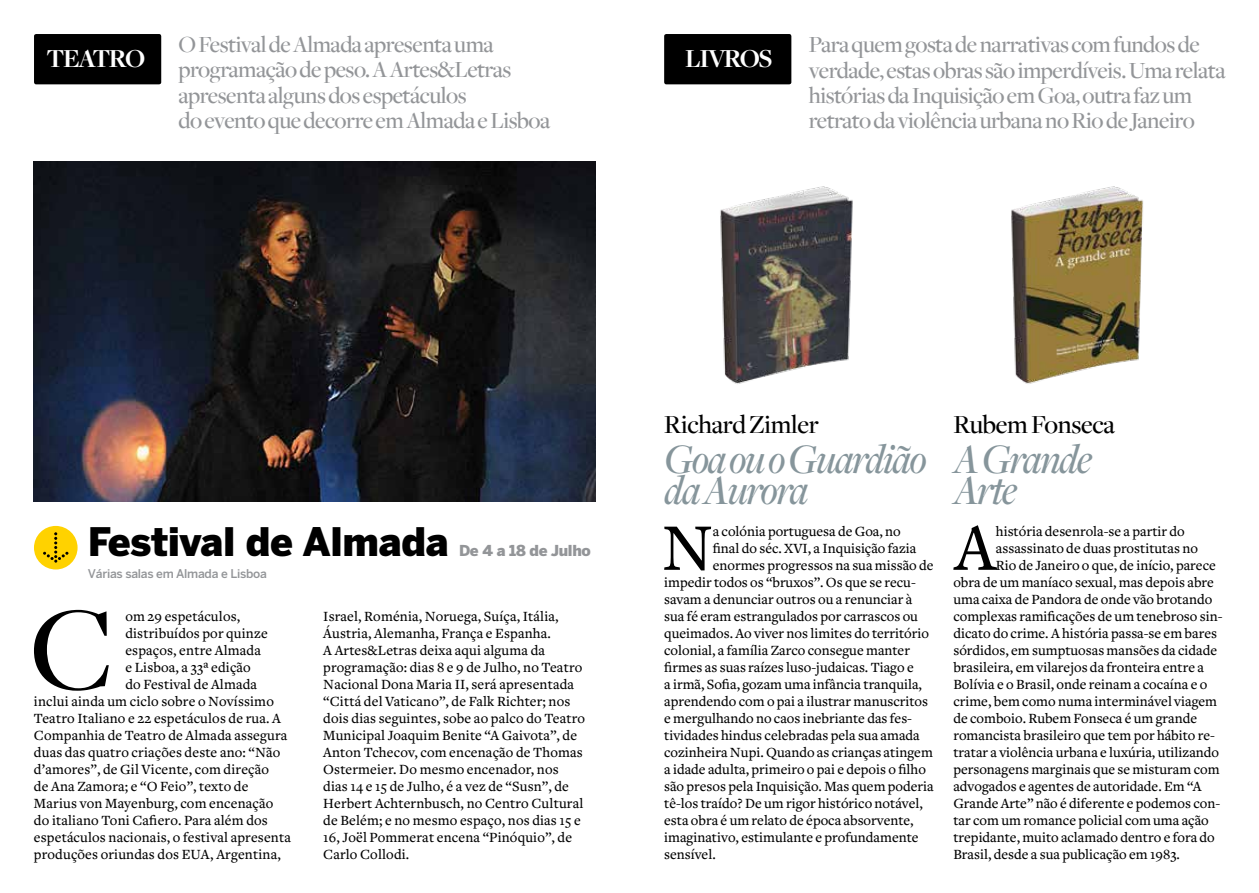
<style>
.page{position:relative;width:1259px;height:893px;background:#fff}
.page>*{position:absolute;margin:0;border:0;box-sizing:border-box;transform-origin:0 0}
.t1{font:500 123.45px "Freight Disp";color:#000}
.t2{font:500 69px "Freight Text";color:#000}
.t3{font:italic 500 43.5px/31.5px "Freight Disp";letter-spacing:-.04em;color:#86959b}
.t4{font:900 39px "Benton Sans";letter-spacing:-.01em;color:#000}
.t5{font:500 27px "Freight Disp";letter-spacing:-.01em;color:#000}
.t6{font:700 27px "Freight Disp";letter-spacing:-.055em;color:#fff}
.t7{font:500 24px/25.5px "Freight Disp";letter-spacing:-.02em;color:#939598}
.t8{font:900 15px "Benton Sans";letter-spacing:-.02em;color:#939598}
.t9{font:500 14.7px/17px "Freight Text";color:#000}
.t10{font:500 12px "Benton Sans";letter-spacing:-.02em;color:#939598}
</style>
<div class="page">
<img style="left:720px;top:186px;width:133px;height:198px">
<img style="left:1011px;top:186px;width:132px;height:198px">
<div style="left:664px;top:34px;width:127px;height:50px;background:#000;border-radius:2px"></div>
<div style="left:34px;top:34px;width:127px;height:50px;background:#000;border-radius:2px"></div>
<img style="left:34px;top:162px;width:561px;height:340px">
<div style="left:34px;top:526px;width:44px;height:43px;background:#ffd200;border-radius:50%"></div>
<svg style="left:43px;top:532px;width:25px;height:31px"></svg>
<h3 class="t6" style="left:47px;top:44px;width:100px">TEATRO</h3>
<h3 class="t7" style="left:178px;top:32px;width:373px">OFestival de Almada apresenta uma programação de peso. A Artes&amp;Letras apresenta alguns dos espetáculos<br>do evento que decorre em Almada e Lisboa</h3>
<h3 class="t6" style="left:685px;top:44px;width:89px">LIVROS</h3>
<h3 class="t7" style="left:809px;top:32px;width:418px">Para quem gosta de narrativas com fundos de verdade, estas obras são imperdíveis. Uma relata histórias da Inquisição em Goa, outra faz um retrato da violência urbana no Rio de Janeiro</h3>
<h3 class="t4" style="left:88px;top:519px;width:362px">Festival de Almada</h3>
<p class="t10" style="left:88px;top:567px;width:180px">Várias salas em Almada e Lisboa</p>
<p class="t8" style="left:459px;top:542px;width:133px">De 4 a 18 de Julho</p>
<h1 class="t1" style="left:30px;top:582px;width:86px">C</h1>
<p class="t9" style="left:125px;top:608px;width:116px">om 29 espetáculos,</p>
<p class="t9" style="left:125px;top:625px;width:144px">distribuídos por quinze</p>
<p class="t9" style="left:125px;top:642px;width:137px">espaços, entre Almada</p>
<p class="t9" style="left:125px;top:659px;width:127px">e Lisboa, a 33ª edição</p>
<p class="t9" style="left:125px;top:676px;width:133px">do Festival de Almada</p>
<p class="t9" style="left:34px;top:693px;width:241px">inclui ainda um ciclo sobre o Novíssimo</p>
<p class="t9" style="left:34px;top:710px;width:248px">Teatro Italiano e 22 espetáculos de rua. A</p>
<p class="t9" style="left:34px;top:727px;width:255px">Companhia de Teatro de Almada assegura</p>
<p class="t9" style="left:34px;top:744px;width:248px">duas das quatro criações deste ano: “Não</p>
<p class="t9" style="left:34px;top:761px;width:237px">d’amores”, de Gil Vicente, com direção</p>
<p class="t9" style="left:34px;top:778px;width:216px">de Ana Zamora; e “O Feio”, texto de</p>
<p class="t9" style="left:34px;top:795px;width:241px">Marius von Mayenburg, com encenação</p>
<p class="t9" style="left:34px;top:812px;width:235px">do italiano Toni Cafiero. Para além dos</p>
<p class="t9" style="left:34px;top:829px;width:258px">espetáculos nacionais, o festival apresenta</p>
<p class="t9" style="left:34px;top:846px;width:248px">produções oriundas dos EUA, Argentina,</p>
<p class="t9" style="left:323px;top:608px;width:263px">Israel, Roménia, Noruega, Suíça, Itália, Áustria, Alemanha, França e Espanha.<br>A Artes&amp;Letras deixa aqui alguma da programação: dias 8 e 9 de Julho, no Teatro Nacional Dona Maria II, será apresentada “Cittá del Vaticano”, de Falk Richter; nos dois dias seguintes, sobe ao palco do Teatro Municipal Joaquim Benite “A Gaivota”, de Anton Tchecov, com encenação de Thomas Ostermeier. Do mesmo encenador, nos dias 14 e 15 de Julho, é a vez de “Susn”, de Herbert Achternbusch, no Centro Cultural de Belém; e no mesmo espaço, nos dias 15 e 16, Joël Pommerat encena “Pinóquio”, de Carlo Collodi.</p>
<h3 class="t5" style="left:664px;top:409px;width:156px">Richard Zimler</h3>
<h3 class="t3" style="left:664px;top:444px;width:264px">Goa ou o Guardião da Aurora</h3>
<h2 class="t2" style="left:661px;top:510px;width:53px">N</h2>
<p class="t9" style="left:712px;top:523px;width:190px">a colónia portuguesa de Goa, no</p>
<p class="t9" style="left:712px;top:540px;width:205px">final do séc. XVI, a Inquisição fazia</p>
<p class="t9" style="left:712px;top:557px;width:222px">enormes progressos na sua missão de</p>
<p class="t9" style="left:664px;top:574px;width:253px">impedir todos os “bruxos”. Os que se recu-</p>
<p class="t9" style="left:664px;top:591px;width:250px">savam a denunciar outros ou a renunciar à</p>
<p class="t9" style="left:664px;top:608px;width:255px">sua fé eram estrangulados por carrascos ou</p>
<p class="t9" style="left:664px;top:625px;width:266px">queimados. Ao viver nos limites do território</p>
<p class="t9" style="left:664px;top:642px;width:247px">colonial, a família Zarco consegue manter</p>
<p class="t9" style="left:664px;top:659px;width:251px">firmes as suas raízes luso-judaicas. Tiago e</p>
<p class="t9" style="left:664px;top:676px;width:259px">a irmã, Sofia, gozam uma infância tranquila,</p>
<p class="t9" style="left:664px;top:693px;width:265px">aprendendo com o pai a ilustrar manuscritos</p>
<p class="t9" style="left:664px;top:710px;width:249px">e mergulhando no caos inebriante das fes-</p>
<p class="t9" style="left:664px;top:727px;width:257px">tividades hindus celebradas pela sua amada</p>
<p class="t9" style="left:664px;top:744px;width:270px">cozinheira Nupi. Quando as crianças atingem</p>
<p class="t9" style="left:664px;top:761px;width:263px">a idade adulta, primeiro o pai e depois o filho</p>
<p class="t9" style="left:664px;top:778px;width:271px">são presos pela Inquisição. Mas quem poderia</p>
<p class="t9" style="left:664px;top:795px;width:260px">tê-los traído? De um rigor histórico notável,</p>
<p class="t9" style="left:664px;top:812px;width:251px">esta obra é um relato de época absorvente,</p>
<p class="t9" style="left:664px;top:829px;width:256px">imaginativo, estimulante e profundamente</p>
<p class="t9" style="left:664px;top:846px;width:53px">sensível.</p>
<h3 class="t5" style="left:953px;top:409px;width:163px">Rubem Fonseca</h3>
<h3 class="t3" style="left:953px;top:444px;width:140px">A Grande<br>Arte</h3>
<h2 class="t2" style="left:954px;top:510px;width:43px">A</h2>
<p class="t9" style="left:996px;top:523px;width:190px">história desenrola-se a partir do</p>
<p class="t9" style="left:996px;top:540px;width:203px">assassinato de duas prostitutas no</p>
<p class="t9" style="left:996px;top:557px;width:221px">Rio de Janeiro o que, de início, parece</p>
<p class="t9" style="left:953px;top:574px;width:262px">obra de um maníaco sexual, mas depois abre</p>
<p class="t9" style="left:953px;top:591px;width:260px">uma caixa de Pandora de onde vão brotando</p>
<p class="t9" style="left:953px;top:608px;width:270px">complexas ramificações de um tenebroso sin-</p>
<p class="t9" style="left:953px;top:625px;width:265px">dicato do crime. A história passa-se em bares</p>
<p class="t9" style="left:953px;top:642px;width:265px">sórdidos, em sumptuosas mansões da cidade</p>
<p class="t9" style="left:953px;top:659px;width:252px">brasileira, em vilarejos da fronteira entre a</p>
<p class="t9" style="left:953px;top:676px;width:255px">Bolívia e o Brasil, onde reinam a cocaína e o</p>
<p class="t9" style="left:953px;top:693px;width:265px">crime, bem como numa interminável viagem</p>
<p class="t9" style="left:953px;top:710px;width:245px">de comboio. Rubem Fonseca é um grande</p>
<p class="t9" style="left:953px;top:727px;width:263px">romancista brasileiro que tem por hábito re-</p>
<p class="t9" style="left:953px;top:744px;width:267px">tratar a violência urbana e luxúria, utilizando</p>
<p class="t9" style="left:953px;top:761px;width:268px">personagens marginais que se misturam com</p>
<p class="t9" style="left:953px;top:778px;width:250px">advogados e agentes de autoridade. Em “A</p>
<p class="t9" style="left:953px;top:795px;width:268px">Grande Arte” não é diferente e podemos con-</p>
<p class="t9" style="left:953px;top:812px;width:257px">tar com um romance policial com uma ação</p>
<p class="t9" style="left:953px;top:829px;width:263px">trepidante, muito aclamado dentro e fora do</p>
<p class="t9" style="left:953px;top:846px;width:228px">Brasil, desde a sua publicação em 1983.</p>
</div>
